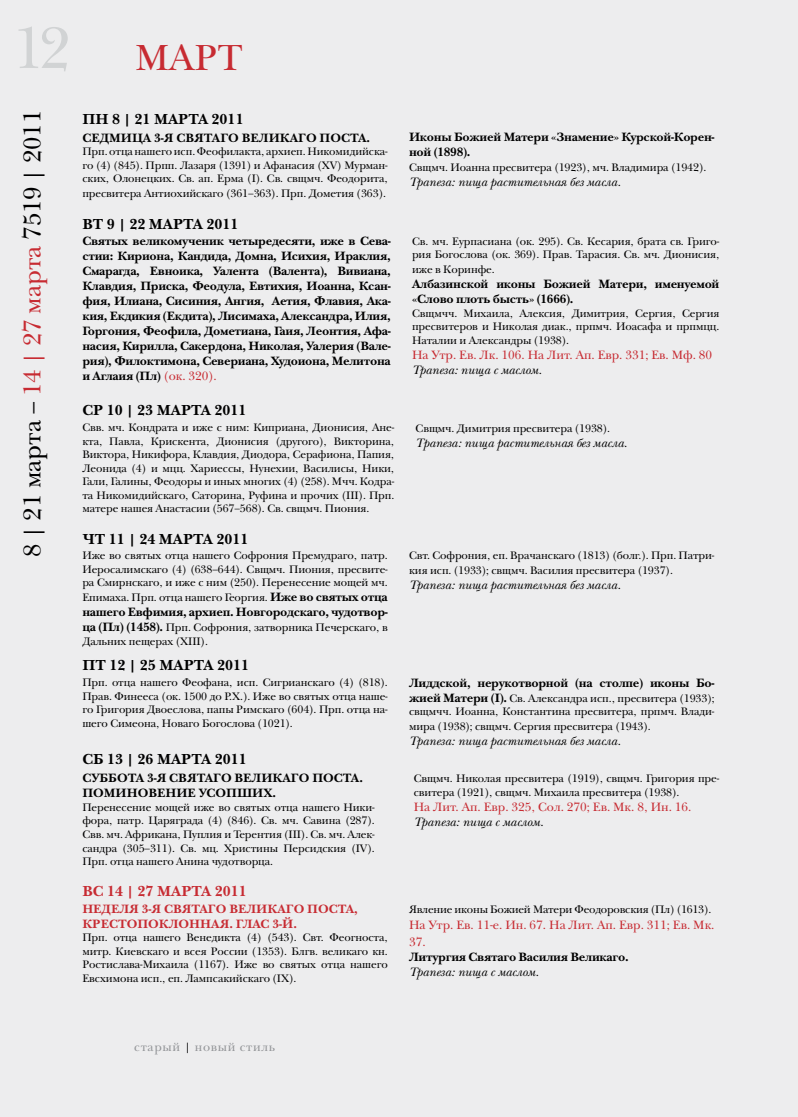
<style>
.page{position:relative;width:798px;height:1117px;background:#fff}
.page>*{position:absolute;margin:0;border:0;box-sizing:border-box;transform-origin:0 0}
.t1{font:60px "New Baskerville C";color:#d1d3d4}
.t2{font:37.5px "New Baskerville C";color:#c72b32}
.t3{font:25px "New Baskerville C";color:#000}
.t4{font:700 15px "New Baskerville C";color:#000}
.t5{font:700 15px "New Baskerville C";color:#c72b32}
.t6{font:700 12.5px/15px "New Baskerville C";letter-spacing:-.025em;color:#000}
.t7{font:italic 12.5px "New Baskerville C";color:#000}
.t8{font:12.5px/16.2px "New Baskerville C";color:#c72b32}
.t9{font:700 12.5px "New Baskerville C";color:#c72b32}
.t10{font:12.5px "New Baskerville C";letter-spacing:.055em;color:#939598}
.t11{font:11.25px/13.5px "New Baskerville C";letter-spacing:-.01em;color:#000;text-align:justify}
.s1{color:#c72b32}
.s2{font-weight:400;color:#c72b32}
.s3{font-weight:700;font-size:12.5px}
.s4{color:#000}
</style>
<div class="page">
<div style="left:0;top:0;width:797px;height:1116px;background:#ededee"></div>
<hr style="left:797px;top:0;width:1px;height:1116px;background:#ededee">
<h1 class="t1" style="left:12px;top:12px;width:60px">12</h1>
<h2 class="t2" style="left:135px;top:35px;width:109px">МАРТ</h2>
<h3 class="t3" style="left:17px;top:557px;width:449px;rotate:-90deg">8 | 21 марта – <span class="s1">14 | 27 марта</span> 7519 | 2011</h3>
<h3 class="t4" style="left:82px;top:111px;width:163px">ПН 8 | 21 марта 2011</h3>
<p class="t6" style="left:82px;top:130px;width:11px">СЕДМИЦА</p>
<p class="t6" style="left:154px;top:130px;width:33px">3-Я СВЯТАГО</p>
<p class="t6" style="left:242px;top:130px;width:11px">ВЕЛИКАГО</p>
<p class="t6" style="left:319px;top:130px;width:11px">ПОСТА</p>
<p class="t6" style="left:366px;top:130px;width:5px">.</p>
<p class="t11" style="left:82px;top:145px;width:307px">Прп. отца нашего исп. Феофилакта, архиеп. Никомидийска&shy;го (4) (845). Прпп. Лазаря (1391) и Афанасия (XV) Мурман&shy;ских, Олонецких. Св. ап. Ерма (I). Св. свщмч. Феодорита,</p>
<p class="t11" style="left:82px;top:187px;width:305px">пресвитера Антиохийскаго (361–363). Прп. Дометия (363).</p>
<p class="t6" style="left:409px;top:130px;width:307px">Иконы Божией Матери «Знамение» Курской-Корен&shy;ной (1898).</p>
<p class="t11" style="left:409px;top:161px;width:299px">Свщмч. Иоанна пресвитера (1923), мч. Владимира (1942).</p>
<p class="t7" style="left:409px;top:175px;width:213px">Трапеза: пища растительная без масла.</p>
<h3 class="t4" style="left:82px;top:215px;width:157px">ВТ 9 | 22 марта 2011</h3>
<p class="t6" style="left:82px;top:234px;width:310px;text-align:justify">Святых великомученик четыредесяти, иже в Сева&shy;стии: Кириона, Кандида, Домна, Исихия, Ираклия, Смарагда, Евноика, Уалента (Валента), Вивиана, Клавдия, Приска, Феодула, Евтихия, Иоанна, Ксан&shy;фия, Илиана, Сисиния, Ангия, Аетия, Флавия, Ака&shy;кия, Екдикия (Екдита), Лисимаха, Александра, Илия, Горгония, Феофила, Дометиана, Гаия, Леонтия, Афа&shy;насия, Кирилла, Сакердона, Николая, Уалерия (Вале&shy;рия), Филоктимона, Севериана, Худоиона, Мелитона и Аглаия (Пл) <span class="s2">(ок. 320).</span></p>
<p class="t11" style="left:412px;top:234px;width:309px">Св. мч. Еурпасиана (ок. 295). Св. Кесария, брата св. Григо&shy;рия Богослова (ок. 369). Прав. Тарасия. Св. мч. Дионисия,</p>
<p class="t11" style="left:412px;top:263px;width:84px">иже в Коринфе.</p>
<p class="t6" style="left:412px;top:277px;width:309px">Албазинской иконы Божией Матери, именуемой «Слово плоть бысть» (1666).</p>
<p class="t11" style="left:412px;top:306px;width:309px">Свщмчч. Михаила, Алексия, Димитрия, Сергия, Сергия пресвитеров и Николая диак., прпмч. Иоасафа и прпмцц.<br>Наталии и Александры (1938).</p>
<p class="t8" style="left:412px;top:346px;width:301px">На Утр. Ев. Лк. 106. На Лит. Ап. Евр. 331; Ев. Мф. 80</p>
<p class="t7" style="left:412px;top:362px;width:131px">Трапеза: пища с маслом.</p>
<h3 class="t4" style="left:82px;top:402px;width:165px">СР 10 | 23 марта 2011</h3>
<p class="t11" style="left:82px;top:420px;width:313px">Свв. мч. Кондрата и иже с ним: Киприана, Дионисия, Ане&shy;кта, Павла, Крискента, Дионисия (другого), Викторина, Виктора, Никифора, Клавдия, Диодора, Серафиона, Папия, Леонида (4) и мцц. Хариессы, Нунехии, Василисы, Ники, Гали, Галины, Феодоры и иных многих (4) (258). Мчч. Кодра&shy;та Никомидийскаго, Саторина, Руфина и прочих (III). Прп. матере нашея Анастасии (567–568). Св. свщмч. Пиония.</p>
<p class="t11" style="left:415px;top:421px;width:196px">Свщмч. Димитрия пресвитера (1938).</p>
<p class="t7" style="left:415px;top:435px;width:213px">Трапеза: пища растительная без масла.</p>
<h3 class="t4" style="left:82px;top:530px;width:167px">ЧТ 11 | 24 марта 2011</h3>
<p class="t11" style="left:82px;top:549px;width:307px">Иже во святых отца нашего Софрония Премудраго, патр.<br>Иеросалимскаго (4) (638–644). Свщмч. Пиония, пресвите&shy;ра Смирнскаго, и иже с ним (250). Перенесение мощей мч.</p>
<p class="t11" style="left:82px;top:591px;width:307px">Епимаха. Прп. отца нашего Георгия. <span class="s3">Иже во святых отца</span></p>
<p class="t6" style="left:82px;top:605px;width:307px">нашего Евфимия, архиеп. Новгородскаго, чудотвор-</p>
<p class="t11" style="left:82px;top:621px;width:307px"><span class="s3">ца (Пл) (1458).</span> Прп. Софрония, затворника Печерскаго, в<br>Дальних пещерах (XIII).</p>
<p class="t11" style="left:409px;top:548px;width:307px;line-height:15px">Свт. Софрония, еп. Врачанскаго (1813) (болг.). Прп. Патри&shy;кия исп. (1933); свщмч. Василия пресвитера (1937).</p>
<p class="t7" style="left:409px;top:577px;width:213px">Трапеза: пища растительная без масла.</p>
<h3 class="t4" style="left:82px;top:656px;width:168px">ПТ 12 | 25 марта 2011</h3>
<p class="t11" style="left:82px;top:675px;width:307px">Прп. отца нашего Феофана, исп. Сигрианскаго (4) (818).<br>Прав. Финееса (ок. 1500 до Р.Х.). Иже во святых отца наше&shy;го Григория Двоеслова, папы Римскаго (604). Прп. отца на&shy;шего Симеона, Новаго Богослова (1021).</p>
<p class="t6" style="left:409px;top:675px;width:307px">Лиддской, нерукотворной (на столпе) иконы Бо-</p>
<p class="t11" style="left:409px;top:691px;width:307px"><span class="s3">жией Матери (I).</span> Св. Александра исп., пресвитера (1933); свщмчч. Иоанна, Константина пресвитера, прпмч. Влади-</p>
<p class="t11" style="left:409px;top:719px;width:243px">мира (1938); свщмч. Сергия пресвитера (1943).</p>
<p class="t7" style="left:409px;top:733px;width:213px">Трапеза: пища растительная без масла.</p>
<h3 class="t4" style="left:82px;top:750px;width:166px">СБ 13 | 26 марта 2011</h3>
<p class="t6" style="left:82px;top:770px;width:10px">СУББОТА</p>
<p class="t6" style="left:147px;top:770px;width:33px">3-Я СВЯТАГО</p>
<p class="t6" style="left:234px;top:770px;width:11px">ВЕЛИКАГО</p>
<p class="t6" style="left:312px;top:770px;width:11px">ПОСТА</p>
<p class="t6" style="left:359px;top:770px;width:5px">.</p>
<p class="t6" style="left:82px;top:785px;width:12px">ПОМИНОВЕНИЕ</p>
<p class="t6" style="left:199px;top:785px;width:12px">УСОПШИХ</p>
<p class="t6" style="left:272px;top:785px;width:5px">.</p>
<p class="t11" style="left:82px;top:800px;width:294px">Перенесение мощей иже во святых отца нашего Ники&shy;фора, патр. Царяграда (4) (846). Св. мч. Савина (287).<br>Свв. мч. Африкана, Пуплия и Терентия (III). Св. мч. Алек&shy;сандра (305–311). Св. мц. Христины Персидския (IV).<br>Прп. отца нашего Анина чудотворца.</p>
<h3 class="t5" style="left:82px;top:882px;width:166px">ВС 14 | 27 марта 2011</h3>
<p class="t9" style="left:82px;top:901px;width:11px">НЕДЕЛЯ</p>
<p class="t9" style="left:142px;top:901px;width:33px">3-Я СВЯТАГО</p>
<p class="t9" style="left:229px;top:901px;width:11px">ВЕЛИКАГО</p>
<p class="t9" style="left:307px;top:901px;width:11px">ПОСТА</p>
<p class="t9" style="left:354px;top:901px;width:5px">,</p>
<p class="t9" style="left:82px;top:916px;width:216px">крестопоклонная. глас 3-й.</p>
<p class="t11" style="left:82px;top:930px;width:307px">Прп. отца нашего Венедикта (4) (543). Свт. Феогноста, митр. Киевскаго и всея России (1353). Блгв. великаго кн.<br>Ростислава-Михаила (1167). Иже во святых отца нашего Евсхимона исп., еп. Лампсакийскаго (IX).</p>
<p class="t11" style="left:413px;top:771px;width:307px">Свщмч. Николая пресвитера (1919), свщмч. Григория пре&shy;свитера (1921), свщмч. Михаила пресвитера (1938).</p>
<p class="t8" style="left:413px;top:798px;width:279px">На Лит. Ап. Евр. 325, Сол. 270; Ев. Мк. 8, Ин. 16.</p>
<p class="t7" style="left:413px;top:813px;width:131px">Трапеза: пища с маслом.</p>
<p class="t11" style="left:409px;top:902px;width:303px">Явление иконы Божией Матери Феодоровския (Пл) (1613).</p>
<p class="t8" style="left:409px;top:917px;width:307px">На Утр. Ев. 11-е. Ин. 67. На Лит. Ап. Евр. 311; Ев. Мк.<br>37.</p>
<p class="t6" style="left:409px;top:949px;width:221px">Литургия Святаго Василия Великаго.</p>
<p class="t7" style="left:409px;top:963px;width:131px">Трапеза: пища с маслом.</p>
<p class="t10" style="left:134px;top:1038px;width:142px">старый <span class="s4">|</span> новый стиль</p>
</div>
